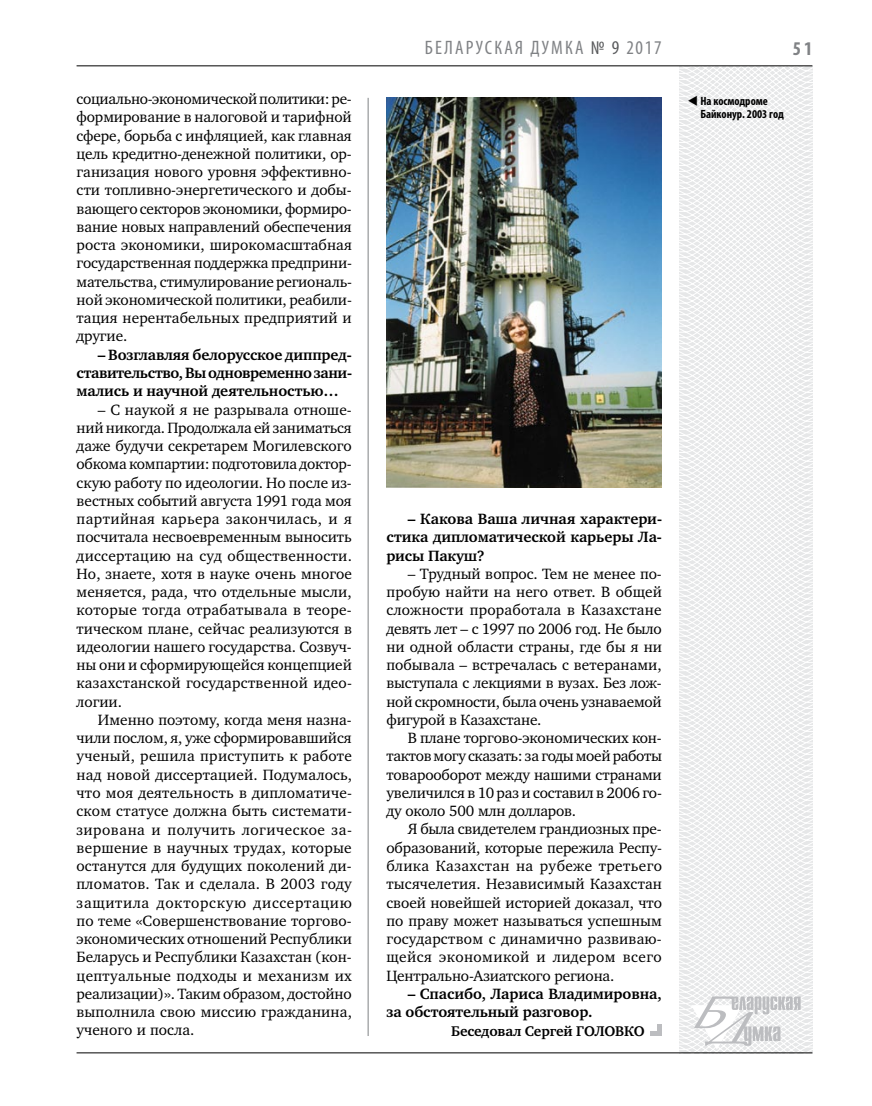
<style>
.page{position:relative;width:872px;height:1106px;background:#fff}
.page>*{position:absolute;margin:0;border:0;box-sizing:border-box;transform-origin:0 0}
.t1{font:condensed 19.5px "Myriad Pro";letter-spacing:.11em;color:#808285}
.t2{font:700 condensed 19.5px "Myriad Pro";color:#808285}
.t3{font:15.3px/18.3px "Charter C";color:#000;text-align:justify}
.t4{font:700 15.3px/18.3px "Charter C";letter-spacing:-.005em;color:#000;text-align:justify}
.t5{font:700 14.4px "Charter C";letter-spacing:-.01em;color:#000}
.t6{font:700 condensed 12px/13.5px "Myriad Pro";color:#000}
.s1{color:#58595b}
</style>
<div class="page">
<hr style="left:368px;top:98px;width:1px;height:938px;background:#808285">
<svg style="left:621px;top:65px;width:192px;height:989px"></svg>
<svg style="left:691px;top:996px;width:109px;height:53px"></svg>
<hr style="left:77px;top:65px;width:735px;height:1px;background:#000">
<hr style="left:77px;top:1052px;width:735px;height:1px;background:#000">
<img style="left:386px;top:97px;width:275px;height:390px">
<div style="left:657px;top:1023px;width:5px;height:12px;background:#bcbdc0"></div>
<hr style="left:650px;top:1031px;width:12px;height:4px;background:#bcbdc0">
<p class="t3" style="left:77px;top:90px;width:277px">социально-экономической политики: ре&shy;формирование в налоговой и тарифной сфере, борьба с инфляцией, как главная цель кредитно-денежной политики, ор&shy;ганизация нового уровня эффективно&shy;сти топливно-энергетического и добы&shy;вающего секторов экономики, формиро&shy;вание новых направлений обеспечения роста экономики, широкомасштабная государственная поддержка предприни&shy;мательства, стимулирование региональ&shy;ной экономической политики, реабили&shy;тация нерентабельных предприятий и другие.</p>
<p class="t4" style="left:77px;top:345px;width:277px;text-indent:21px">– Возглавляя белорусское диппред&shy;ставительство, Вы одновременно зани&shy;мались и научной деятельностью…</p>
<p class="t3" style="left:77px;top:400px;width:277px;text-indent:21px">– С наукой я не разрывала отноше&shy;ний никогда. Продолжала ей заниматься даже будучи секретарем Могилевского обкома компартии: подготовила доктор&shy;скую работу по идеологии. Но после из&shy;вестных событий августа 1991 года моя партийная карьера закончилась, и я посчитала несвоевременным выносить диссертацию на суд общественности.<br>Но, знаете, хотя в науке очень многое меняется, рада, что отдельные мысли, которые тогда отрабатывала в теоре&shy;тическом плане, сейчас реализуются в идеологии нашего государства. Созвуч&shy;ны они и сформирующейся концепцией казахстанской государственной идео&shy;логии.</p>
<p class="t3" style="left:77px;top:710px;width:277px;text-indent:21px">Именно поэтому, когда меня назна&shy;чили послом, я, уже сформировавшийся ученый, решила приступить к работе над новой диссертацией. Подумалось, что моя деятельность в дипломатиче&shy;ском статусе должна быть системати&shy;зирована и получить логическое за&shy;вершение в научных трудах, которые останутся для будущих поколений ди&shy;пломатов. Так и сделала. В 2003 году защитила докторскую диссертацию по теме «Совершенствование торгово&shy;экономических отношений Республики Беларусь и Республики Казахстан (кон&shy;цептуальные подходы и механизм их реализации)». Таким образом, достойно выполнила свою миссию гражданина, ученого и посла.</p>
<p class="t1" style="left:425px;top:36px;width:238px">БЕЛАРУСКАЯ ДУМКА <span class="s1">№ 9</span> 2017</p>
<p class="t2" style="left:793px;top:37px;width:21px">51</p>
<p class="t6" style="left:700px;top:94px;width:85px;text-indent:-13px">▼ На космодроме<br>Байконур. 2003 год</p>
<p class="t4" style="left:386px;top:510px;width:277px;text-indent:21px">– Какова Ваша личная характери&shy;стика дипломатической карьеры Ла&shy;рисы Пакуш?</p>
<p class="t3" style="left:386px;top:564px;width:277px;text-indent:21px">– Трудный вопрос. Тем не менее по&shy;пробую найти на него ответ. В общей сложности проработала в Казахстане девять лет – с 1997 по 2006 год. Не было ни одной области страны, где бы я ни побывала – встречалась с ветеранами, выступала с лекциями в вузах. Без лож&shy;ной скромности, была очень узнаваемой фигурой в Казахстане.</p>
<p class="t3" style="left:386px;top:729px;width:277px;text-indent:21px">В плане торгово-экономических кон&shy;тактов могу сказать: за годы моей работы товарооборот между нашими странами увеличился в 10 раз и составил в 2006 го&shy;ду около 500 млн долларов.</p>
<p class="t3" style="left:386px;top:820px;width:277px;text-indent:21px">Я была свидетелем грандиозных пре&shy;образований, которые пережила Респу&shy;блика Казахстан на рубеже третьего тысячелетия. Независимый Казахстан своей новейшей историей доказал, что по праву может называться успешным государством с динамично развиваю&shy;щейся экономикой и лидером всего Центрально-Азиатского региона.</p>
<p class="t4" style="left:386px;top:984px;width:277px;text-indent:21px">– Спасибо, Лариса Владимировна, за обстоятельный разговор.</p>
<p class="t5" style="left:451px;top:1022px;width:195px">Беседовал Сергей ГОЛОВКО</p>
</div>
